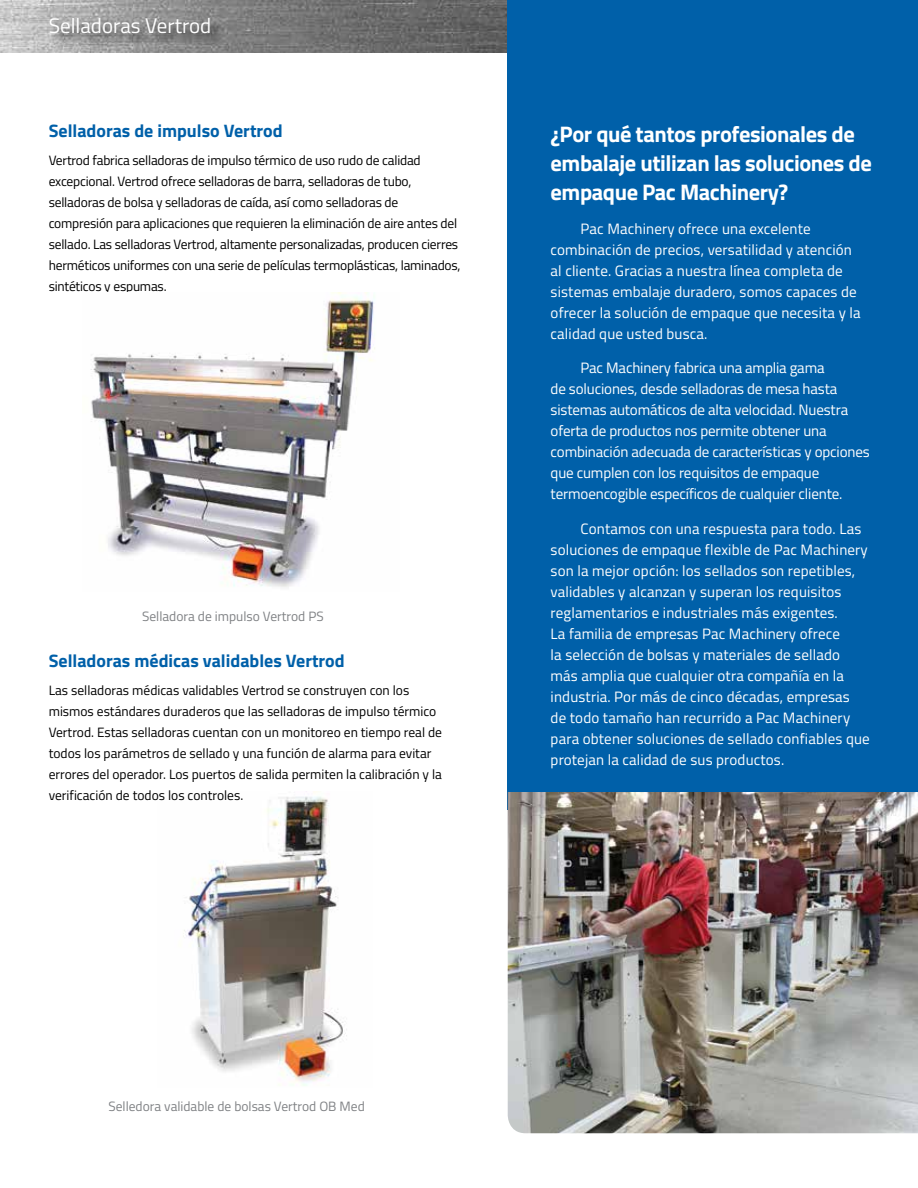
<style>
.page{position:relative;width:918px;height:1188px;background:#fff}
.page>*{position:absolute;margin:0;border:0;box-sizing:border-box;transform-origin:0 0}
.t1{font:700 22.5px/28.5px "Titillium Web";letter-spacing:-.02em;color:#fff}
.t2{font:21px "Titillium Web";color:#fff}
.t3{font:700 18px "Titillium Web";color:#0060a9}
.t4{font:15px/21px "Titillium Web";letter-spacing:.01em;color:#fff}
.t5{font:15px/21px "Titillium Web";letter-spacing:-.01em;color:#fff}
.t6{font:13.5px/21px "Titillium Web";letter-spacing:-.015em;color:#000}
.t7{font:13.5px "Titillium Web";color:#808285}
</style>
<div class="page">
<img style="left:183px;top:792px;width:164px;height:294px">
<img style="left:0;top:0;width:508px;height:52px">
<img style="left:91px;top:293px;width:284px;height:295px">
<div style="left:49px;top:17px;width:175px;height:30px;background:#000;opacity:.75"></div>
<div style="left:508px;top:0;width:410px;height:810px;background:#0060a9"></div>
<img style="left:508px;top:792px;width:410px;height:341px">
<h2 class="t2" style="left:49px;top:10px;width:164px">Selladoras Vertrod</h2>
<h3 class="t3" style="left:49px;top:117px;width:236px">Selladoras de impulso Vertrod</h3>
<p class="t6" style="left:49px;top:149px;width:413px">Vertrod fabrica selladoras de impulso térmico de uso rudo de calidad excepcional. Vertrod ofrece selladoras de barra, selladoras de tubo, selladoras de bolsa y selladoras de caída, así como selladoras de compresión para aplicaciones que requieren la eliminación de aire antes del sellado. Las selladoras Vertrod, altamente personalizadas, producen cierres herméticos uniformes con una serie de películas termoplásticas, laminados, sintéticos y espumas.</p>
<p class="t7" style="left:142px;top:606px;width:183px">Selladora de impulso Vertrod PS</p>
<h3 class="t3" style="left:49px;top:647px;width:298px">Selladoras médicas validables Vertrod</h3>
<p class="t6" style="left:49px;top:679px;width:395px">Las selladoras médicas validables Vertrod se construyen con los mismos estándares duraderos que las selladoras de impulso térmico Vertrod. Estas selladoras cuentan con un monitoreo en tiempo real de todos los parámetros de sellado y una función de alarma para evitar errores del operador. Los puertos de salida permiten la calibración y la verificación de todos los controles.</p>
<h1 class="t1" style="left:551px;top:119px;width:323px">¿Por qué tantos profesionales de embalaje utilizan las soluciones de empaque Pac Machinery?</h1>
<p class="t4" style="left:551px;top:218px;width:312px;text-indent:30px">Pac Machinery ofrece una excelente combinación de precios, versatilidad y atención al cliente. Gracias a nuestra línea completa de sistemas embalaje duradero, somos capaces de ofrecer la solución de empaque que necesita y la calidad que usted busca.</p>
<p class="t5" style="left:551px;top:357px;width:321px;text-indent:30px">Pac Machinery fabrica una amplia gama<br>de soluciones, desde selladoras de mesa hasta sistemas automáticos de alta velocidad. Nuestra oferta de productos nos permite obtener una combinación adecuada de características y opciones que cumplen con los requisitos de empaque termoencogible específicos de cualquier cliente.</p>
<p class="t4" style="left:551px;top:518px;width:321px;text-indent:30px">Contamos con una respuesta para todo. Las soluciones de empaque flexible de Pac Machinery son la mejor opción: los sellados son repetibles, validables y alcanzan y superan los requisitos reglamentarios e industriales más exigentes.<br>La familia de empresas Pac Machinery ofrece<br>la selección de bolsas y materiales de sellado más amplia que cualquier otra compañía en la industria. Por más de cinco décadas, empresas<br>de todo tamaño han recurrido a Pac Machinery para obtener soluciones de sellado confiables que protejan la calidad de sus productos.</p>
<p class="t7" style="left:108px;top:1096px;width:258px">Selledora validable de bolsas Vertrod OB Med</p>
</div>
